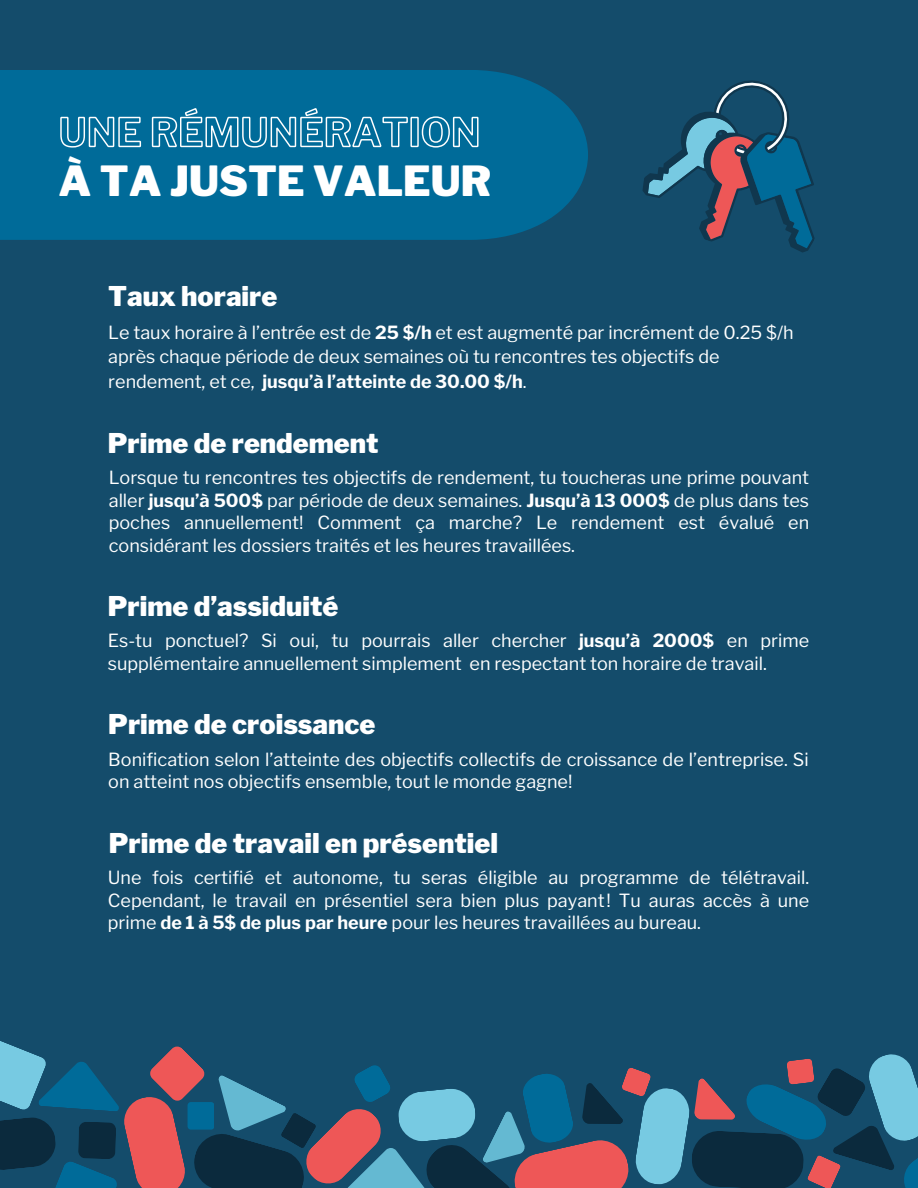
<style>
.page{position:relative;width:918px;height:1188px;background:#144c6b}
.page>*{position:absolute;margin:0;border:0;box-sizing:border-box;transform-origin:0 0}
.t1{font:900 41.25px "Libre Franklin";color:#fff}
.t2{font:900 27px "Libre Franklin";color:#fff}
.t3{font:18px/22.5px "Libre Franklin";color:#fff}
.s1{font-weight:700}
</style>
<div class="page">
<div style="left:0;top:70px;width:588px;height:170px;background:#006b99"></div>
<svg style="left:60px;top:107px;width:419px;height:47px;background:#2a83a9"></svg>
<svg style="left:646px;top:80px;width:169px;height:169px"></svg>
<svg style="left:0;top:1041px;width:918px;height:147px"></svg>
<h1 class="t1" style="left:59px;top:156px;width:434px">À TA JUSTE VALEUR</h1>
<p class="t2" style="left:108px;top:280px;width:170px">Taux horaire</p>
<h2 class="t3" style="left:108px;top:320px;width:687px;line-height:24.8px">Le taux horaire à l’entrée est de <span class="s1">25 $/h</span> et est augmenté par incrément de 0.25 $/h après chaque période de deux semaines où tu rencontres tes objectifs de rendement, et ce, <span class="s1">jusqu’à l’atteinte de 30.00 $/h</span>.</h2>
<p class="t2" style="left:108px;top:427px;width:272px">Prime de rendement</p>
<h2 class="t3" style="left:109px;top:466px;width:702px;text-align:justify">Lorsque tu rencontres tes objectifs de rendement, tu toucheras une prime pouvant aller <span class="s1">jusqu’à 500$</span> par période de deux semaines. <span class="s1">Jusqu’à 13 000$</span> de plus dans tes poches annuellement! Comment ça marche? Le rendement est évalué en considérant les dossiers traités et les heures travaillées.</h2>
<p class="t2" style="left:108px;top:590px;width:232px">Prime d’assiduité</p>
<h2 class="t3" style="left:108px;top:629px;width:703px">Es-tu ponctuel? Si oui, tu pourrais aller chercher <span class="s1">jusqu’à 2000$</span> en prime supplémentaire annuellement simplement en respectant ton horaire de travail.</h2>
<p class="t2" style="left:108px;top:708px;width:268px">Prime de croissance</p>
<h2 class="t3" style="left:108px;top:748px;width:702px">Bonification selon l’atteinte des objectifs collectifs de croissance de l’entreprise. Si on atteint nos objectifs ensemble, tout le monde gagne!</h2>
<p class="t2" style="left:109px;top:827px;width:391px">Prime de travail en présentiel</p>
<h2 class="t3" style="left:108px;top:866px;width:703px;text-align:justify">Une fois certifié et autonome, tu seras éligible au programme de télétravail.<br>Cependant, le travail en présentiel sera bien plus payant! Tu auras accès à une prime <span class="s1">de 1 à 5$ de plus par heure</span> pour les heures travaillées au bureau.</h2>
</div>
